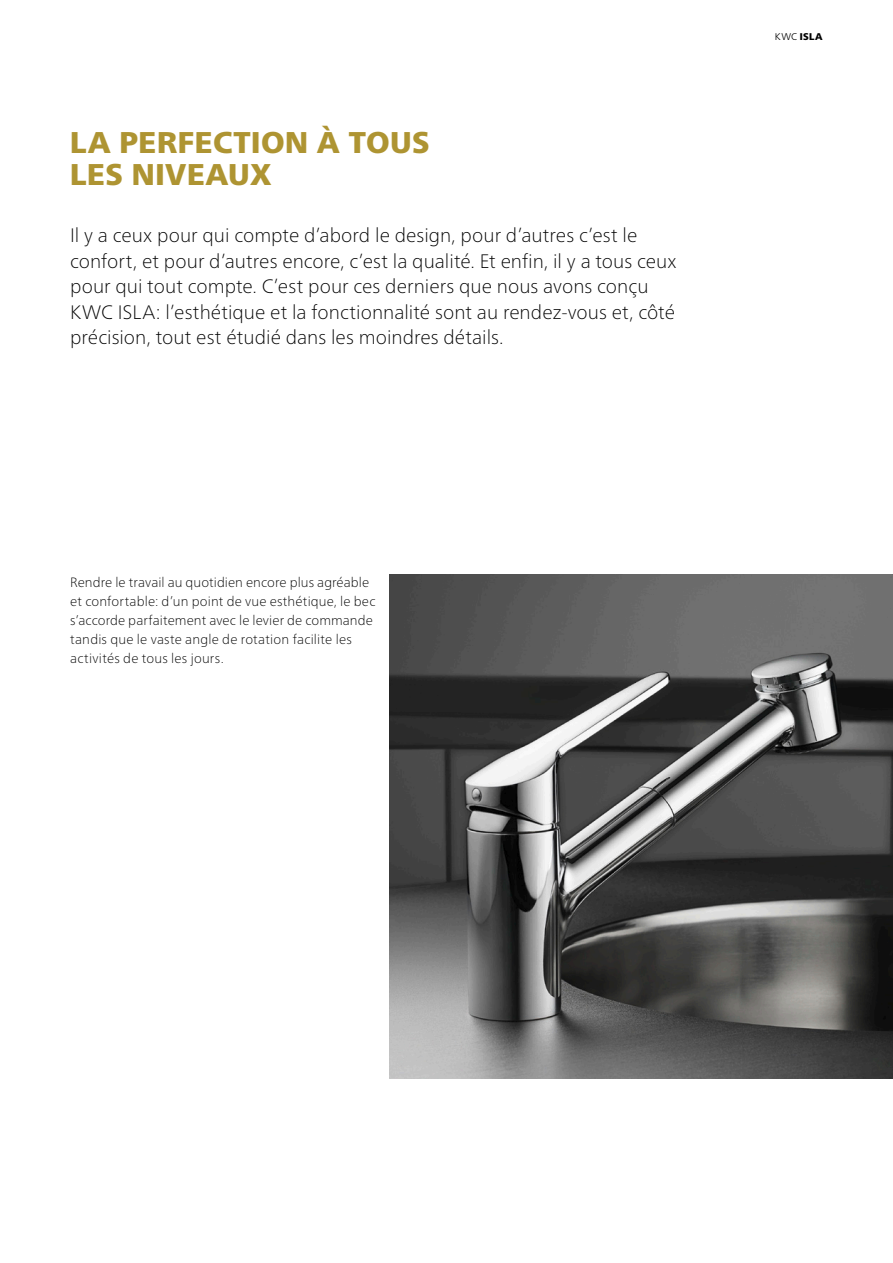
<style>
.page{position:relative;width:893px;height:1263px;background:#fff}
.page>*{position:absolute;margin:0;border:0;box-sizing:border-box;transform-origin:0 0}
._1_1_Headline_20_pt{font:900 30px/32px "Frutiger Neue LTW1 G";letter-spacing:.015em;color:#ae9432}
._1_3_Intro_13_pt_Thi{font:100 19.5px/25.5px "Frutiger Neue LTW1 G";color:#000}
._1_6_Copy_9_pt_Thin{font:100 13.5px/19.2px "Frutiger Neue LTW1 G";letter-spacing:.01em;color:#000}
._1_10_Extra_Small_Co{font:900 9.75px "Frutiger Neue LTW1 G";color:#000}
.s1{font-weight:300}
</style>
<div class="page">
<img style="left:389px;top:574px;width:504px;height:504px">
<p class="_1_1_Headline_20_pt" style="left:70px;top:124px;width:361px">LA PERFECTION À TOUS<br>LES NIVEAUX</p>
<p class="_1_3_Intro_13_pt_Thi" style="left:70px;top:221px;width:608px">Il y a ceux pour qui compte d’abord le design, pour d’autres c’est le confort, et pour d’autres encore, c’est la qualité. Et enfin, il y a tous ceux pour qui tout compte. C’est pour ces derniers que nous avons conçu KWC ISLA: l’esthétique et la fonctionnalité sont au rendez-vous et, côté précision, tout est étudié dans les moindres détails.</p>
<p class="_1_6_Copy_9_pt_Thin" style="left:70px;top:572px;width:307px">Rendre le travail au quotidien encore plus agréable et confortable: d’un point de vue esthétique, le bec s’accorde parfaitement avec le levier de commande tandis que le vaste angle de rotation facilite les activités de tous les jours.</p>
<p class="_1_10_Extra_Small_Co" style="left:775px;top:30px;width:49px"><span class="s1">KWC</span> ISLA</p>
</div>
